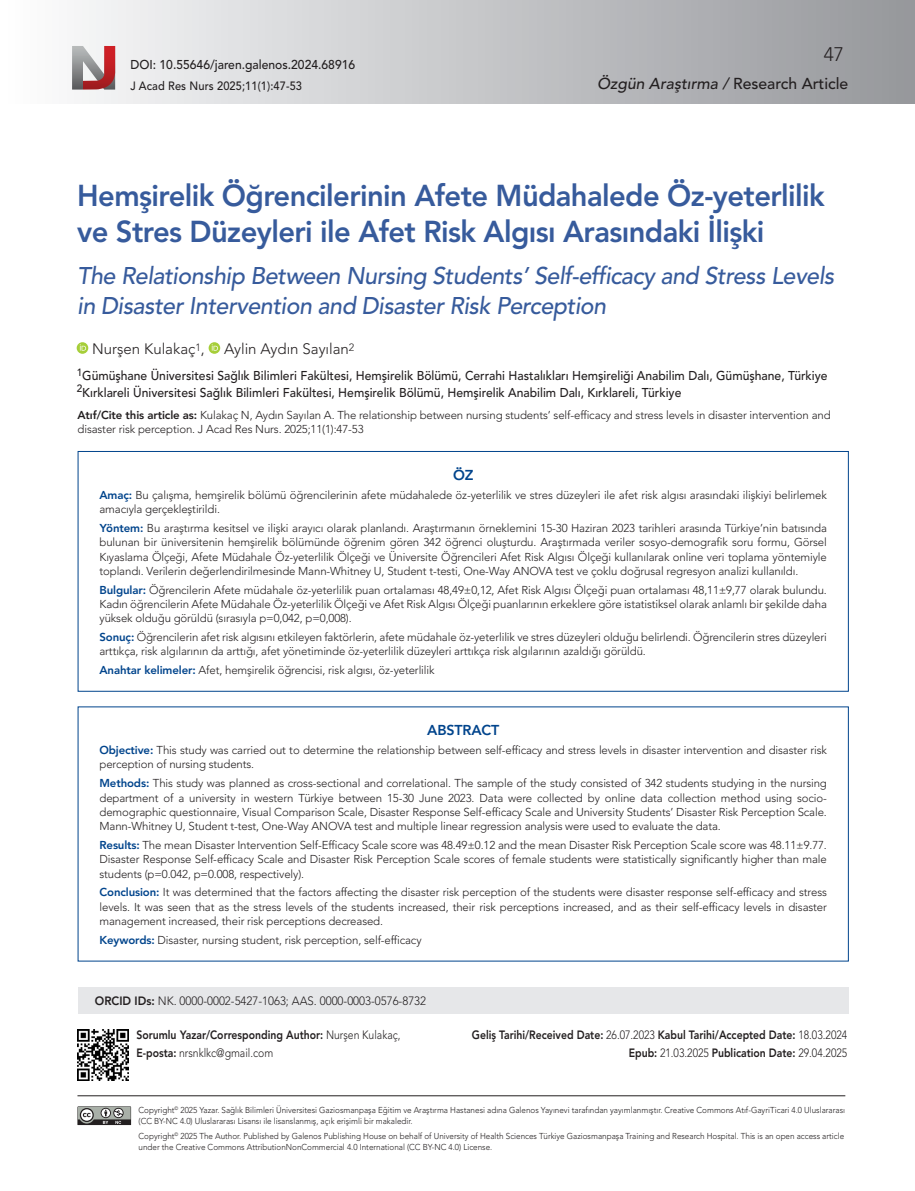
<style>
.page{position:relative;width:915px;height:1191px;background:#fff}
.page>*{position:absolute;margin:0;border:0;box-sizing:border-box;transform-origin:0 0}
._1__BASLIK{font:800 30px/36px "Avenir LT Std";letter-spacing:-.02em;color:#375b9c}
._2__BASLIK{font:italic 500 24px/30px "Avenir LT Std";letter-spacing:-.02em;color:#375b9c}
.t1{font:300 19.5px "Avenir LT Std";color:#231f20}
.t2{font:italic 500 15.75px "Avenir LT Std";color:#231f20}
.YAZARLAR{font:300 15px "Avenir LT Std";color:#231f20}
.OZET-BASLIK{font:800 14.25px "Avenir LT Std";letter-spacing:-.01em;color:#01448c}
.KURUM{font:500 12.75px "Avenir LT Std";color:#231f20;scale:.95 1}
.gelis-kabul_tarihi{font:800 12px "Avenir LT Std";color:#231f20;scale:.87 1}
.orcıd_ıd{font:300 12px "Avenir LT Std";color:#231f20;scale:.95 1}
.yazar_bilgi{font:800 12px "Avenir LT Std";color:#231f20;scale:.87 1}
.SAYFA_NO_ÜST{font:500 12px "Avenir LT Std";letter-spacing:.01em;color:#231f20;scale:.92 1}
.yazar_bilgi-2{font:300 12px "Avenir LT Std";color:#231f20;scale:.87 1}
.ÖZET{font:300 11.4px/14.4px "Avenir LT Std";letter-spacing:-.01em;color:#231f20;text-align:justify}
.CITE_AS{font:300 11.4px/14.4px "Avenir LT Std";letter-spacing:-.01em;color:#231f20}
.t3{font:300 8.55px/10.8px "Avenir LT Std";color:#231f20;scale:.95 1}
.s1{font-style:normal}
.s2{font-weight:800}
.s3{font-weight:800;color:#01448c}
.s4{font-weight:300}
</style>
<div class="page">
<div style="left:0;top:0;width:914px;height:103px;background:linear-gradient(to right,#fdfdfe,#95979b)"></div>
<svg style="left:77px;top:1106px;width:54px;height:19px"></svg>
<svg style="left:72px;top:46px;width:43px;height:44px"></svg>
<hr style="left:77px;top:1095px;width:768px;height:1px;background:#231f20">
<img style="left:77px;top:1029px;width:51px;height:51px">
<div style="left:78px;top:987px;width:769px;height:26px;background:#e6e7e9"></div>
<div style="left:78px;top:451px;width:770px;height:240px;border:1px solid #01448c"></div>
<svg style="left:77px;top:342px;width:11px;height:12px"></svg>
<svg style="left:80px;top:344px;width:6px;height:7px"></svg>
<svg style="left:208px;top:342px;width:12px;height:12px"></svg>
<svg style="left:212px;top:344px;width:6px;height:7px"></svg>
<p class="KURUM" style="left:130px;top:57px;width:238px">DOI: 10.55646/jaren.galenos.2024.68916</p>
<p class="SAYFA_NO_ÜST" style="left:130px;top:78px;width:188px">J Acad Res Nurs 2025;11(1):47-53</p>
<h3 class="t1" style="left:823px;top:43px;width:22px">47</h3>
<h3 class="t2" style="left:596px;top:74px;width:253px">Özgün Araştırma / <span class="s1">Research Article</span></h3>
<p class="_1__BASLIK" style="left:77px;top:177px;width:748px">Hemşirelik Öğrencilerinin Afete Müdahalede Öz-yeterlilik ve Stres Düzeyleri ile Afet Risk Algısı Arasındaki İlişki</p>
<p class="_2__BASLIK" style="left:77px;top:261px;width:758px">The Relationship Between Nursing Students’ Self-efficacy and Stress Levels in Disaster Intervention and Disaster Risk Perception</p>
<p class="YAZARLAR" style="left:92px;top:340px;width:114px">Nurşen Kulakaç<sup>1</sup>,</p>
<p class="YAZARLAR" style="left:224px;top:340px;width:132px">Aylin Aydın Sayılan<sup>2</sup></p>
<p class="KURUM" style="left:77px;top:369px;width:791px"><sup>1</sup>Gümüşhane Üniversitesi Sağlık Bilimleri Fakültesi, Hemşirelik Bölümü, Cerrahi Hastalıkları Hemşireliği Anabilim Dalı, Gümüşhane, Türkiye</p>
<p class="KURUM" style="left:77px;top:385px;width:637px"><sup>2</sup>Kırklareli Üniversitesi Sağlık Bilimleri Fakültesi, Hemşirelik Bölümü, Hemşirelik Anabilim Dalı, Kırklareli, Türkiye</p>
<p class="CITE_AS" style="left:77px;top:408px;width:754px"><span class="s2">Atıf/Cite this article as:</span> Kulakaç N, Aydın Sayılan A. The relationship between nursing students’ self-efficacy and stress levels in disaster intervention and disaster risk perception. J Acad Res Nurs. 2025;11(1):47-53</p>
<p class="OZET-BASLIK" style="left:453px;top:466px;width:22px">ÖZ</p>
<p class="ÖZET" style="left:99px;top:487px;width:728px"><span class="s3">Amaç:</span> Bu çalışma, hemşirelik bölümü öğrencilerinin afete müdahalede öz-yeterlilik ve stres düzeyleri ile afet risk algısı arasındaki ilişkiyi belirlemek amacıyla gerçekleştirildi.</p>
<p class="ÖZET" style="left:99px;top:520px;width:728px"><span class="s3">Yöntem:</span> Bu araştırma kesitsel ve ilişki arayıcı olarak planlandı. Araştırmanın örneklemini 15-30 Haziran 2023 tarihleri arasında Türkiye’nin batısında bulunan bir üniversitenin hemşirelik bölümünde öğrenim gören 342 öğrenci oluşturdu. Araştırmada veriler sosyo-demografik soru formu, Görsel Kıyaslama Ölçeği, Afete Müdahale Öz-yeterlilik Ölçeği ve Üniversite Öğrencileri Afet Risk Algısı Ölçeği kullanılarak online veri toplama yöntemiyle toplandı. Verilerin değerlendirilmesinde Mann-Whitney U, Student t-testi, One-Way ANOVA test ve çoklu doğrusal regresyon analizi kullanıldı.</p>
<p class="ÖZET" style="left:99px;top:582px;width:728px"><span class="s3">Bulgular:</span> Öğrencilerin Afete müdahale öz-yeterlilik puan ortalaması 48,49±0,12, Afet Risk Algısı Ölçeği puan ortalaması 48,11±9,77 olarak bulundu.<br>Kadın öğrencilerin Afete Müdahale Öz-yeterlilik Ölçeği ve Afet Risk Algısı Ölçeği puanlarının erkeklere göre istatistiksel olarak anlamlı bir şekilde daha yüksek olduğu görüldü (sırasıyla p=0,042, p=0,008).</p>
<p class="ÖZET" style="left:99px;top:630px;width:728px"><span class="s3">Sonuç:</span> Öğrencilerin afet risk algısını etkileyen faktörlerin, afete müdahale öz-yeterlilik ve stres düzeyleri olduğu belirlendi. Öğrencilerin stres düzeyleri arttıkça, risk algılarının da arttığı, afet yönetiminde öz-yeterlilik düzeyleri arttıkça risk algılarının azaldığı görüldü.</p>
<p class="ÖZET" style="left:99px;top:663px;width:336px"><span class="s3">Anahtar kelimeler:</span> Afet, hemşirelik öğrencisi, risk algısı, öz-yeterlilik</p>
<p class="OZET-BASLIK" style="left:427px;top:722px;width:74px">ABSTRACT</p>
<p class="ÖZET" style="left:99px;top:743px;width:728px"><span class="s3">Objective:</span> This study was carried out to determine the relationship between self-efficacy and stress levels in disaster intervention and disaster risk perception of nursing students.</p>
<p class="ÖZET" style="left:99px;top:776px;width:728px"><span class="s3">Methods:</span> This study was planned as cross-sectional and correlational. The sample of the study consisted of 342 students studying in the nursing department of a university in western Türkiye between 15-30 June 2023. Data were collected by online data collection method using socio&shy;demographic questionnaire, Visual Comparison Scale, Disaster Response Self-efficacy Scale and University Students’ Disaster Risk Perception Scale.<br>Mann-Whitney U, Student t-test, One-Way ANOVA test and multiple linear regression analysis were used to evaluate the data.</p>
<p class="ÖZET" style="left:99px;top:838px;width:728px"><span class="s3">Results:</span> The mean Disaster Intervention Self-Efficacy Scale score was 48.49±0.12 and the mean Disaster Risk Perception Scale score was 48.11±9.77.<br>Disaster Response Self-efficacy Scale and Disaster Risk Perception Scale scores of female students were statistically significantly higher than male students (p=0.042, p=0.008, respectively).</p>
<p class="ÖZET" style="left:99px;top:885px;width:728px"><span class="s3">Conclusion:</span> It was determined that the factors affecting the disaster risk perception of the students were disaster response self-efficacy and stress levels. It was seen that as the stress levels of the students increased, their risk perceptions increased, and as their self-efficacy levels in disaster management increased, their risk perceptions decreased.</p>
<p class="ÖZET" style="left:99px;top:932px;width:323px"><span class="s3">Keywords:</span> Disaster, nursing student, risk perception, self-efficacy</p>
<p class="orcıd_ıd" style="left:95px;top:993px;width:350px"><span class="s2">ORCID IDs:</span> NK. 0000-0002-5427-1063; AAS. 0000-0003-0576-8732</p>
<p class="yazar_bilgi" style="left:136px;top:1027px;width:305px">Sorumlu Yazar/Corresponding Author: <span class="s4">Nurşen Kulakaç,</span></p>
<p class="yazar_bilgi-2" style="left:136px;top:1045px;width:159px"><span class="s2">E-posta:</span> nrsnklkc@gmail.com</p>
<p class="gelis-kabul_tarihi" style="left:471px;top:1027px;width:433px">Geliş Tarihi/Received Date: <span class="s4">26.07.2023</span> Kabul Tarihi/Accepted Date: <span class="s4">18.03.2024</span></p>
<p class="gelis-kabul_tarihi" style="left:628px;top:1045px;width:253px">Epub: <span class="s4">21.03.2025</span> Publication Date: <span class="s4">29.04.2025</span></p>
<p class="t3" style="left:138px;top:1104px;width:745px">Copyright<sup>©</sup> 2025 Yazar. Sağlık Bilimleri Üniversitesi Gaziosmanpaşa Eğitim ve Araştırma Hastanesi adına Galenos Yayınevi tarafından yayımlanmıştır. Creative Commons Atıf-GayriTicari 4.0 Uluslararası (CC BY-NC 4.0) Uluslararası Lisansı ile lisanslanmış, açık erişimli bir makaledir.</p>
<p class="t3" style="left:138px;top:1130px;width:744px">Copyright<sup>©</sup> 2025 The Author. Published by Galenos Publishing House on behalf of University of Health Sciences Türkiye Gaziosmanpaşa Training and Research Hospital. This is an open access article under the Creative Commons AttributionNonCommercial 4.0 International (CC BY-NC 4.0) License.</p>
</div>
